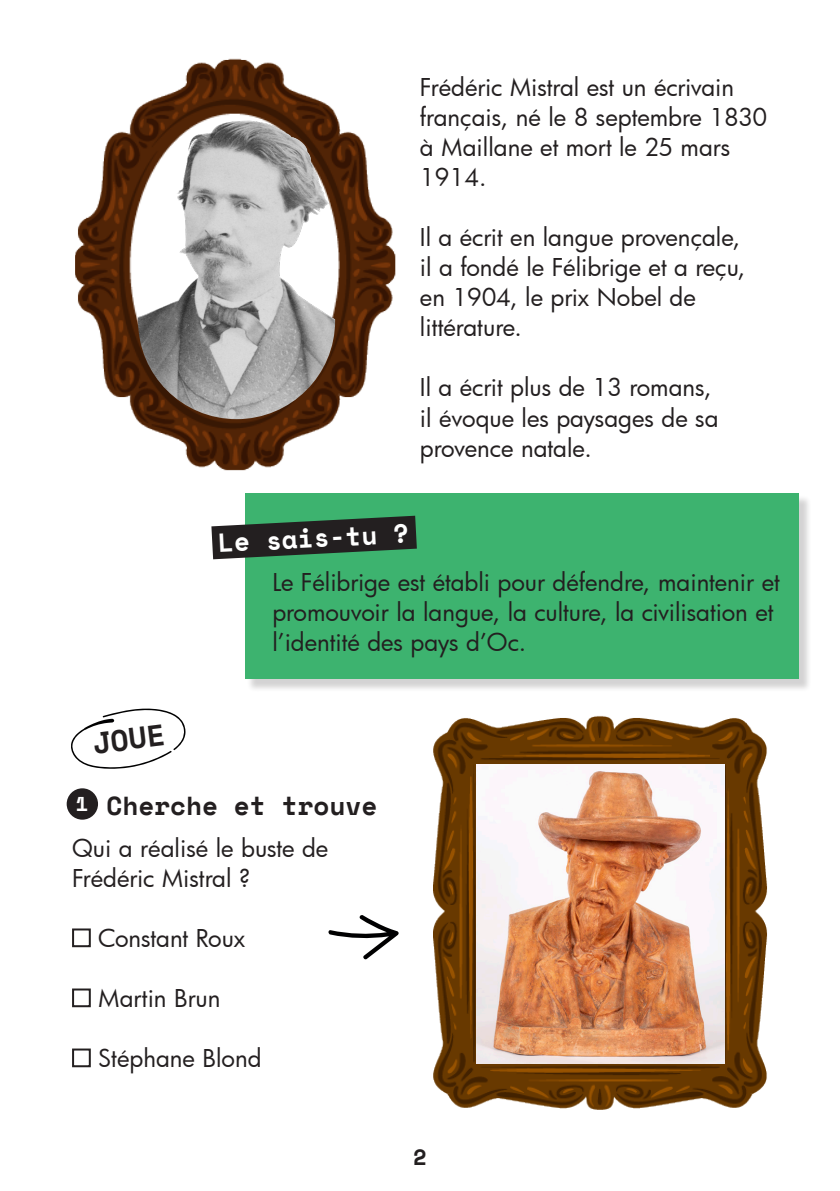
<style>
.page{position:relative;width:840px;height:1191px;background:#fff}
.page>*{position:absolute;margin:0;border:0;box-sizing:border-box;transform-origin:0 0}
.t1{font:700 29.6px "Space Mono";color:#231f20}
.t2{font:700 26px "Space Mono";color:#231f20}
.t3{font:700 26px "Space Mono";color:#fff}
.t4{font:24px/30px "Futura";color:#231f20}
.t5{font:700 22px "Space Mono";color:#231f20}
.t6{font:700 20px "Space Mono";color:#fff}
</style>
<div class="page">
<img style="left:76px;top:58px;width:320px;height:413px">
<img style="left:138px;top:101px;width:197px;height:318px;border-radius:98px">
<div style="left:247px;top:495px;width:563px;height:197px;background:#231f20;opacity:.2"></div>
<div style="left:245px;top:493px;width:553px;height:186px;background:#3db36f"></div>
<svg style="left:211px;top:516px;width:205px;height:43px"></svg>
<div style="left:67px;top:788px;width:31px;height:31px;background:#231f20;border-radius:50%"></div>
<img style="left:433px;top:716px;width:335px;height:393px">
<img style="left:476px;top:764px;width:248px;height:299px">
<div style="left:72px;top:928px;width:19px;height:19px;border:2px solid #231f20"></div>
<div style="left:72px;top:988px;width:19px;height:19px;border:2px solid #231f20"></div>
<div style="left:72px;top:1048px;width:19px;height:19px;border:2px solid #231f20"></div>
<svg style="left:71px;top:708px;width:115px;height:61px"></svg>
<svg style="left:328px;top:915px;width:71px;height:45px"></svg>
<p class="t4" style="left:420px;top:72px;width:349px">Frédéric Mistral est un écrivain français, né le 8 septembre 1830 à Maillane et mort le 25 mars<br>1914.</p>
<p class="t4" style="left:420px;top:222px;width:322px">Il a écrit en langue provençale,</p>
<p class="t4" style="left:420px;top:252px;width:327px">il a fondé le Félibrige et a reçu, en 1904, le prix Nobel de littérature.</p>
<p class="t4" style="left:420px;top:372px;width:300px">Il a écrit plus de 13 romans, il évoque les paysages de sa provence natale.</p>
<p class="t3" style="left:217px;top:523px;width:192px;rotate:-3deg">Le sais-tu ?</p>
<p class="t1" style="left:90px;top:721px;width:74px;rotate:-7deg">JOUE</p>
<p class="t4" style="left:272px;top:567px;width:508px">Le Félibrige est établi pour défendre, maintenir et promouvoir la langue, la culture, la civilisation et l’identité des pays d’Oc.</p>
<p class="t6" style="left:76px;top:788px;width:14px">1</p>
<p class="t2" style="left:106px;top:785px;width:272px">Cherche et trouve</p>
<p class="t4" style="left:72px;top:833px;width:258px">Qui a réalisé le buste de<br>Frédéric Mistral ?</p>
<p class="t4" style="left:98px;top:923px;width:148px">Constant Roux</p>
<p class="t4" style="left:98px;top:983px;width:124px">Martin Brun</p>
<p class="t4" style="left:98px;top:1043px;width:165px">Stéphane Blond</p>
<p class="t5" style="left:413px;top:1140px;width:15px">2</p>
</div>
